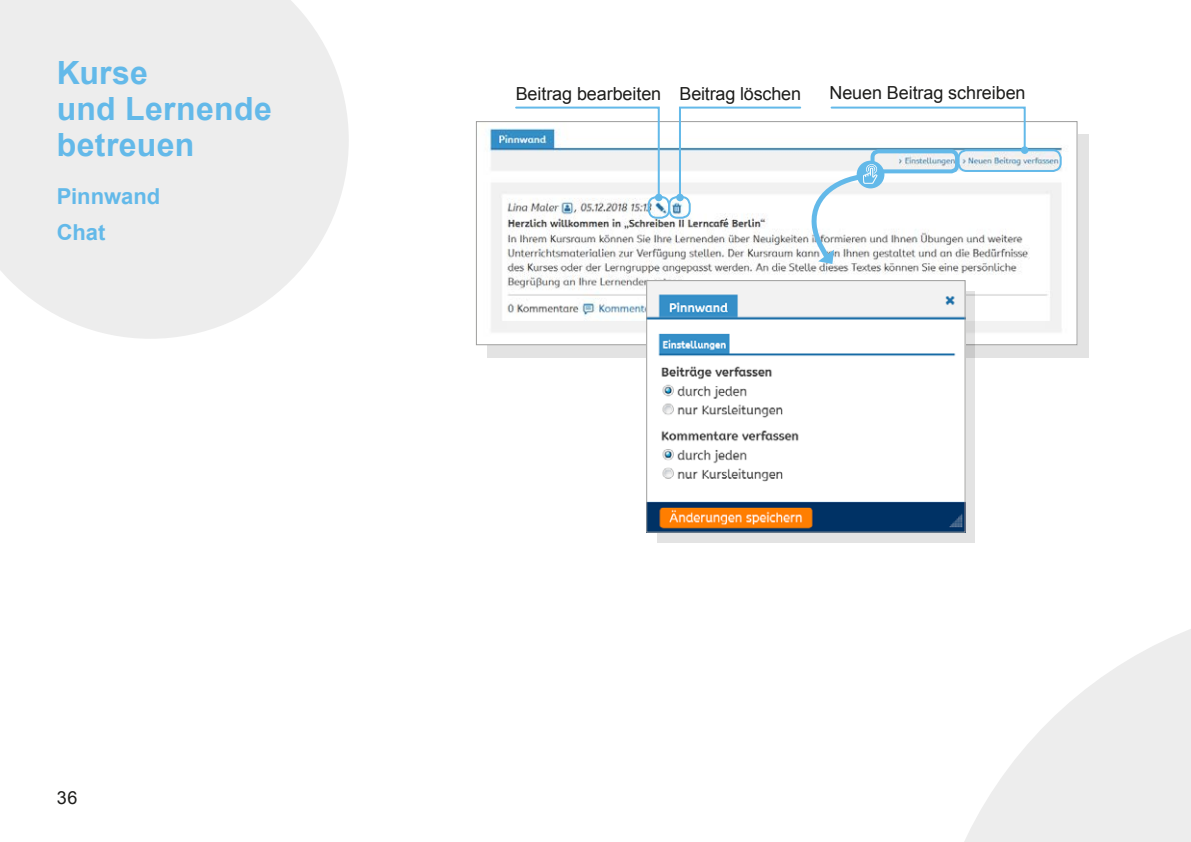
<style>
.page{position:relative;width:1191px;height:842px;background:#fff}
.page>*{position:absolute;margin:0;border:0;box-sizing:border-box;transform-origin:0 0}
.t1{font:700 32px/36px "Arial";letter-spacing:.01em;color:#63b9e9}
.t2{font:700 22px/36px "Arial";color:#63b9e9}
.t3{font:18px "Arial";letter-spacing:-.005em;color:#1d1d1b}
</style>
<div class="page">
<svg style="left:0;top:0;width:349px;height:339px;fill:#ededed"></svg>
<div style="left:0;top:0;width:68px;height:72px;background:#ededed"></div>
<svg style="left:487px;top:134px;width:601px;height:223px;fill:#e3e3e3"></svg>
<img style="left:487px;top:128px;width:588px;height:215px">
<div style="left:657px;top:292px;width:317px;height:251px;background:#e3e3e3"></div>
<img style="left:648px;top:282px;width:315px;height:248px">
<div style="left:646px;top:280px;width:319px;height:252px;border:1px solid #9d9d9c"></div>
<svg style="left:514px;top:106px;width:147px;height:93px"></svg>
<div style="left:655px;top:194px;width:7px;height:7px;background:#63b9e9;border-radius:50%"></div>
<div style="left:1021px;top:146px;width:7px;height:8px;background:#63b9e9;border-radius:50%"></div>
<div style="left:676px;top:194px;width:8px;height:7px;background:#63b9e9;border-radius:50%"></div>
<svg style="left:678px;top:106px;width:348px;height:158px"></svg>
<div style="left:647px;top:196px;width:23px;height:23px;border:2px solid #63b9e9;border-radius:8px"></div>
<div style="left:957px;top:149px;width:104px;height:23px;border:2px solid #63b9e9;border-radius:8px"></div>
<div style="left:668px;top:196px;width:22px;height:23px;border:2px solid #63b9e9;border-radius:8px"></div>
<svg style="left:964px;top:629px;width:227px;height:213px;fill:#ededed"></svg>
<h1 class="t1" style="left:57px;top:56px;width:217px">Kurse<br>und Lernende betreuen</h1>
<p class="t2" style="left:57px;top:179px;width:105px">Pinnwand<br>Chat</p>
<p class="t3" style="left:57px;top:786px;width:22px">36</p>
<p class="t3" style="left:515px;top:82px;width:287px">Beitrag bearbeiten Beitrag löschen</p>
<p class="t3" style="left:829px;top:81px;width:198px">Neuen Beitrag schreiben</p>
</div>
